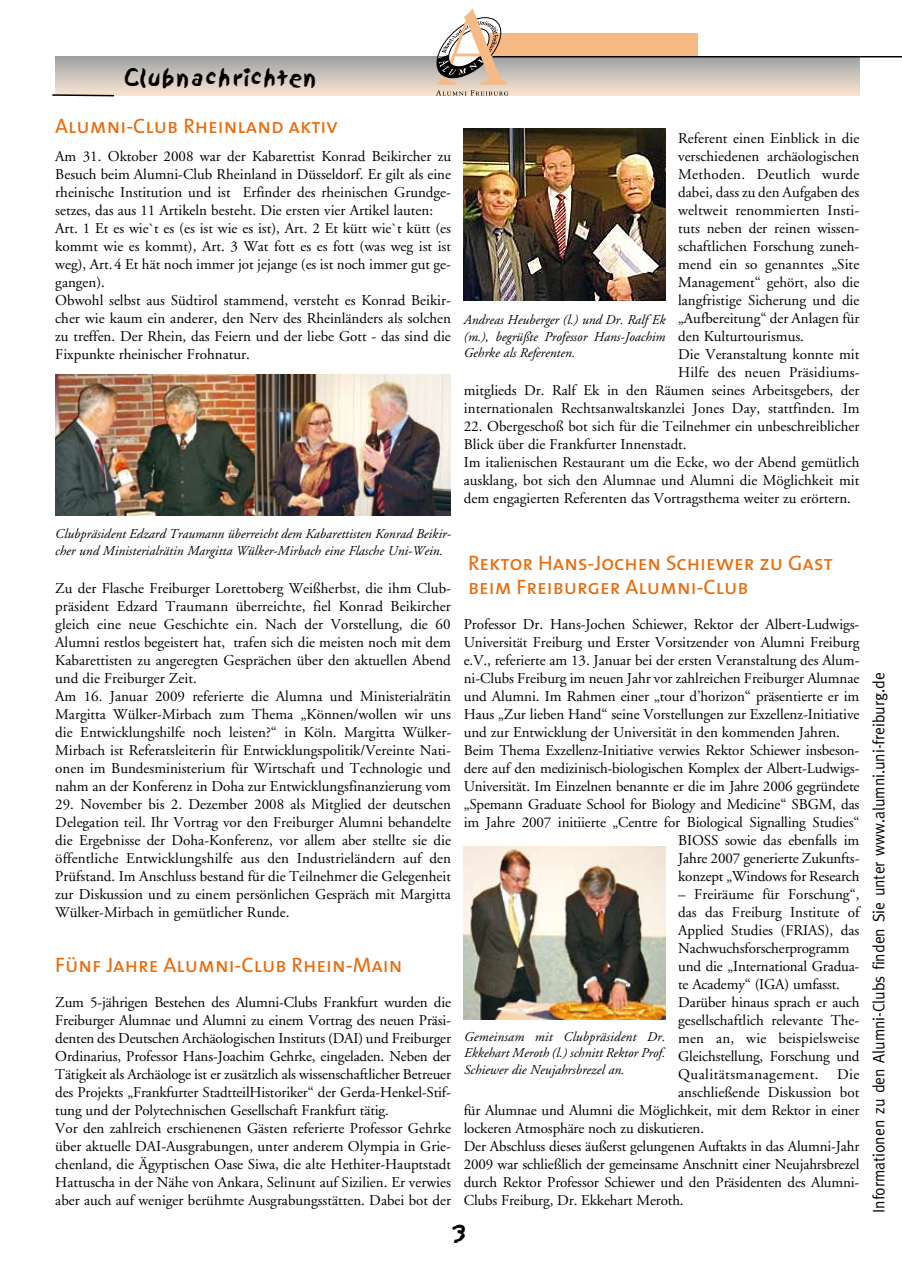
<style>
.page{position:relative;width:902px;height:1263px;background:#fff}
.page>*{position:absolute;margin:0;border:0;box-sizing:border-box;transform-origin:0 0}
.t1{font:21.75px "Sand";color:#000}
.t2{font:21px/24px "The Sans Caps";color:#eb6a0a}
.t3{font:16.5px "Meta";color:#000;scale:.95 1}
.t4{font:15px/18px "Adobe Garamond";color:#000}
.t5{font:15px "Adobe Garamond";letter-spacing:.03em;color:#000}
.t6{font:15px "Adobe Garamond";letter-spacing:.02em;color:#000}
.t7{font:italic 13.5px/16.5px "Adobe Garamond";color:#000;text-align:justify}
</style>
<div class="page">
<div style="left:473px;top:33px;width:225px;height:24px;background:#f8ba84"></div>
<div style="left:55px;top:56px;width:804px;height:39px;background:linear-gradient(to bottom,#9da0a4,#fae5d2)"></div>
<hr style="left:492px;top:56px;width:409px;height:1px;background:#000">
<svg style="left:52px;top:93px;width:63px;height:4px"></svg>
<svg style="left:435px;top:8px;width:73px;height:88px"></svg>
<img style="left:463px;top:129px;width:202px;height:171px">
<img style="left:463px;top:846px;width:202px;height:173px">
<img style="left:55px;top:375px;width:396px;height:140px">
<h1 class="t1" style="left:125px;top:66px;width:193px">Clubnachrichten</h1>
<h2 class="t2" style="left:55px;top:113px;width:284px">Alumni-Club Rheinland aktiv</h2>
<p class="t4" style="left:55px;top:148px;width:397px">Am 31. Oktober 2008 war der Kabarettist Konrad Beikircher zu Besuch beim Alumni-Club Rheinland in Düsseldorf. Er gilt als eine rheinische Institution und ist Erfinder des rheinischen Grundge&shy;setzes, das aus 11 Artikeln besteht. Die ersten vier Artikel lauten:<br>Art. 1 Et es wie`t es (es ist wie es ist), Art. 2 Et kütt wie`t kütt (es kommt wie es kommt), Art. 3 Wat fott es es fott (was weg ist ist weg), Art. 4 Et hät noch immer jot jejange (es ist noch immer gut ge&shy;gangen).<br>Obwohl selbst aus Südtirol stammend, versteht es Konrad Beikir&shy;cher wie kaum ein anderer, den Nerv des Rheinländers als solchen zu treffen. Der Rhein, das Feiern und der liebe Gott - das sind die Fixpunkte rheinischer Frohnatur.</p>
<p class="t7" style="left:55px;top:526px;width:397px">Clubpräsident Edzard Traumann überreicht dem Kabarettisten Konrad Beikir&shy;cher und Ministerialrätin Margitta Wülker-Mirbach eine Flasche Uni-Wein.</p>
<p class="t4" style="left:55px;top:580px;width:397px">Zu der Flasche Freiburger Lorettoberg Weißherbst, die ihm Club&shy;präsident Edzard Traumann überreichte, fiel Konrad Beikircher gleich eine neue Geschichte ein. Nach der Vorstellung, die 60<br>Alumni restlos begeistert hat, trafen sich die meisten noch mit dem Kabarettisten zu angeregten Gesprächen über den aktuellen Abend und die Freiburger Zeit.<br>Am 16. Januar 2009 referierte die Alumna und Ministerialrätin Margitta Wülker-Mirbach zum Thema „Können/wollen wir uns die Entwicklungshilfe noch leisten?“ in Köln. Margitta Wülker-Mirbach ist Referatsleiterin für Entwicklungspolitik/Vereinte Nati&shy;onen im Bundesministerium für Wirtschaft und Technologie und nahm an der Konferenz in Doha zur Entwicklungsfinanzierung vom</p>
<p class="t4" style="left:55px;top:796px;width:397px;text-align:justify">29. November bis 2. Dezember 2008 als Mitglied der deutschen Delegation teil. Ihr Vortrag vor den Freiburger Alumni behandelte die Ergebnisse der Doha-Konferenz, vor allem aber stellte sie die öffentliche Entwicklungshilfe aus den Industrieländern auf den Prüfstand. Im Anschluss bestand für die Teilnehmer die Gelegenheit zur Diskussion und zu einem persönlichen Gespräch mit Margitta Wülker-Mirbach in gemütlicher Runde.</p>
<h2 class="t2" style="left:55px;top:952px;width:348px">Fünf Jahre Alumni-Club Rhein-Main</h2>
<p class="t4" style="left:55px;top:994px;width:397px">Zum 5-jährigen Bestehen des Alumni-Clubs Frankfurt wurden die Freiburger Alumnae und Alumni zu einem Vortrag des neuen Präsi&shy;denten des Deutschen Archäologischen Instituts (DAI) und Freiburger Ordinarius, Professor Hans-Joachim Gehrke, eingeladen. Neben der Tätigkeit als Archäologe ist er zusätzlich als wissenschaftlicher Betreuer des Projekts „Frankfurter StadtteilHistoriker“ der Gerda-Henkel-Stif&shy;tung und der Polytechnischen Gesellschaft Frankfurt tätig.<br>Vor den zahlreich erschienenen Gästen referierte Professor Gehrke über aktuelle DAI-Ausgrabungen, unter anderem Olympia in Grie&shy;chenland, die Ägyptischen Oase Siwa, die alte Hethiter-Hauptstadt Hattuscha in der Nähe von Ankara, Selinunt auf Sizilien. Er verwies aber auch auf weniger berühmte Ausgrabungsstätten. Dabei bot der</p>
<p class="t4" style="left:678px;top:130px;width:183px">Referent einen Einblick in die</p>
<p class="t4" style="left:678px;top:148px;width:182px">verschiedenen archäologischen</p>
<p class="t6" style="left:678px;top:166px;width:183px">Methoden. Deutlich wurde</p>
<p class="t4" style="left:678px;top:184px;width:183px">dabei, dass zu den Aufgaben des</p>
<p class="t4" style="left:678px;top:202px;width:183px">weltweit renommierten Insti-</p>
<p class="t4" style="left:678px;top:220px;width:183px">tuts neben der reinen wissen-</p>
<p class="t4" style="left:678px;top:238px;width:183px">schaftlichen Forschung zuneh-</p>
<p class="t4" style="left:678px;top:256px;width:182px">mend ein so genanntes „Site</p>
<p class="t4" style="left:678px;top:274px;width:183px">Management“ gehört, also die</p>
<p class="t4" style="left:678px;top:292px;width:183px">langfristige Sicherung und die</p>
<p class="t4" style="left:678px;top:310px;width:183px">„Aufbereitung“ der Anlagen für</p>
<p class="t4" style="left:678px;top:328px;width:127px">den Kulturtourismus.</p>
<p class="t4" style="left:678px;top:346px;width:183px">Die Veranstaltung konnte mit</p>
<p class="t4" style="left:678px;top:364px;width:183px">Hilfe des neuen Präsidiums-</p>
<p class="t4" style="left:463px;top:382px;width:397px">mitglieds Dr. Ralf Ek in den Räumen seines Arbeitsgebers, der</p>
<p class="t4" style="left:463px;top:400px;width:397px">internationalen Rechtsanwaltskanzlei Jones Day, stattfinden. Im</p>
<p class="t4" style="left:463px;top:418px;width:397px">22. Obergeschoß bot sich für die Teilnehmer ein unbeschreiblicher Blick über die Frankfurter Innenstadt.<br>Im italienischen Restaurant um die Ecke, wo der Abend gemütlich ausklang, bot sich den Alumnae und Alumni die Möglichkeit mit dem engagierten Referenten das Vortragsthema weiter zu erörtern.</p>
<p class="t7" style="left:463px;top:312px;width:203px">Andreas Heuberger (l.) und Dr. Ralf Ek (m.), begrüßte Professor Hans-Joachim Gehrke als Referenten.</p>
<h2 class="t2" style="left:468px;top:550px;width:366px">Rektor Hans-Jochen Schiewer zu Gast beim Freiburger Alumni-Club</h2>
<p class="t4" style="left:463px;top:616px;width:397px">Professor Dr. Hans-Jochen Schiewer, Rektor der Albert-Ludwigs-</p>
<p class="t4" style="left:463px;top:634px;width:397px">Universität Freiburg und Erster Vorsitzender von Alumni Freiburg</p>
<p class="t4" style="left:463px;top:652px;width:397px">e.V., referierte am 13. Januar bei der ersten Veranstaltung des Alum-</p>
<p class="t4" style="left:463px;top:670px;width:397px">ni-Clubs Freiburg im neuen Jahr vor zahlreichen Freiburger Alumnae</p>
<p class="t4" style="left:463px;top:688px;width:397px">und Alumni. Im Rahmen einer „tour d’horizon“ präsentierte er im</p>
<p class="t4" style="left:463px;top:706px;width:397px">Haus „Zur lieben Hand“ seine Vorstellungen zur Exzellenz-Initiative</p>
<p class="t4" style="left:463px;top:724px;width:378px">und zur Entwicklung der Universität in den kommenden Jahren.</p>
<p class="t4" style="left:463px;top:742px;width:397px">Beim Thema Exzellenz-Initiative verwies Rektor Schiewer insbeson-</p>
<p class="t4" style="left:463px;top:760px;width:397px">dere auf den medizinisch-biologischen Komplex der Albert-Ludwigs-</p>
<p class="t4" style="left:463px;top:778px;width:397px">Universität. Im Einzelnen benannte er die im Jahre 2006 gegründete</p>
<p class="t4" style="left:463px;top:796px;width:397px">„Spemann Graduate School for Biology and Medicine“ SBGM, das</p>
<p class="t4" style="left:463px;top:814px;width:397px">im Jahre 2007 initiierte „Centre for Biological Signalling Studies“</p>
<p class="t4" style="left:678px;top:832px;width:183px">BIOSS sowie das ebenfalls im</p>
<p class="t4" style="left:678px;top:850px;width:183px">Jahre 2007 generierte Zukunfts-</p>
<p class="t4" style="left:678px;top:868px;width:183px">konzept „Windows for Research</p>
<p class="t4" style="left:678px;top:886px;width:183px">– Freiräume für Forschung“,</p>
<p class="t4" style="left:678px;top:904px;width:183px">das das Freiburg Institute of</p>
<p class="t4" style="left:678px;top:922px;width:183px">Applied Studies (FRIAS), das</p>
<p class="t4" style="left:678px;top:940px;width:173px">Nachwuchsforscherprogramm</p>
<p class="t4" style="left:678px;top:958px;width:183px">und die „International Gradua-</p>
<p class="t4" style="left:678px;top:976px;width:163px">te Academy“ (IGA) umfasst.</p>
<p class="t4" style="left:678px;top:994px;width:183px">Darüber hinaus sprach er auch</p>
<p class="t4" style="left:678px;top:1012px;width:183px">gesellschaftlich relevante The-</p>
<p class="t4" style="left:678px;top:1030px;width:183px">men an, wie beispielsweise</p>
<p class="t4" style="left:678px;top:1048px;width:183px">Gleichstellung, Forschung und</p>
<p class="t5" style="left:678px;top:1066px;width:183px">Qualitätsmanagement. Die</p>
<p class="t4" style="left:678px;top:1084px;width:182px">anschließende Diskussion bot</p>
<p class="t4" style="left:463px;top:1102px;width:397px">für Alumnae und Alumni die Möglichkeit, mit dem Rektor in einer</p>
<p class="t4" style="left:463px;top:1120px;width:242px">lockeren Atmosphäre noch zu diskutieren.</p>
<p class="t4" style="left:463px;top:1138px;width:397px">Der Abschluss dieses äußerst gelungenen Auftakts in das Alumni-Jahr</p>
<p class="t4" style="left:463px;top:1156px;width:397px">2009 war schließlich der gemeinsame Anschnitt einer Neujahrsbrezel</p>
<p class="t4" style="left:463px;top:1174px;width:397px">durch Rektor Professor Schiewer und den Präsidenten des Alumni-</p>
<p class="t4" style="left:463px;top:1192px;width:221px">Clubs Freiburg, Dr. Ekkehart Meroth.</p>
<p class="t7" style="left:464px;top:1029px;width:203px">Gemeinsam mit Clubpräsident Dr.<br>Ekkehart Meroth (l.) schnitt Rektor Prof.<br>Schiewer die Neujahrsbrezel an.</p>
<h1 class="t1" style="left:452px;top:1221px;width:16px">3</h1>
<p class="t3" style="left:869px;top:1213px;width:571px;rotate:-90deg">Informationen zu den Alumni-Clubs finden Sie unter www.alumni.uni-freiburg.de</p>
</div>
